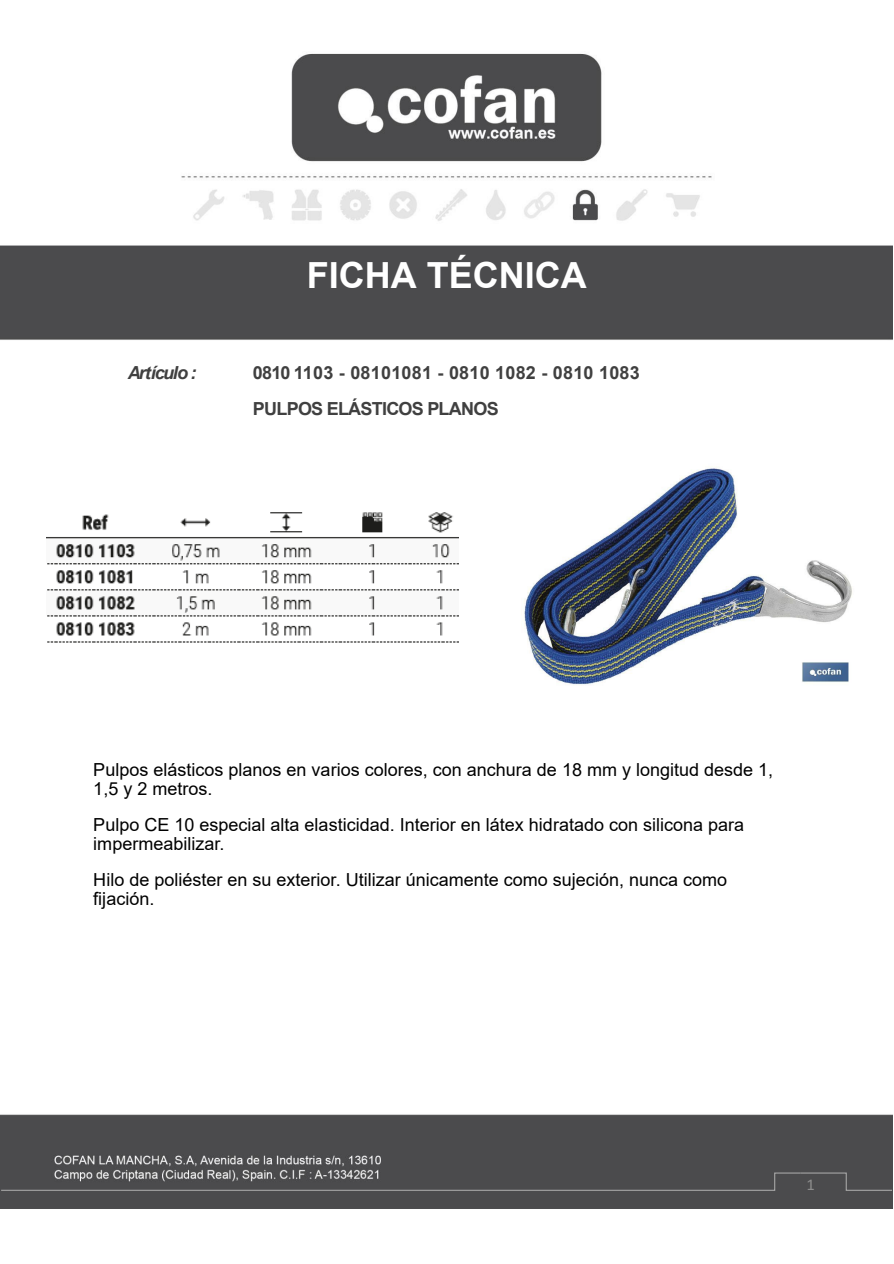
<style>
.page{position:relative;width:894px;height:1264px;background:#fff}
.page>*{position:absolute;margin:0;border:0;box-sizing:border-box;transform-origin:0 0}
.t1{font:700 36px "Arial";color:#fff}
.t2{font:18px/18.6px "Arial";color:#000}
.t3{font:700 18px/36px "Arial";letter-spacing:-.04em;color:#404040}
.t4{font:italic 700 18px "Arial";letter-spacing:-.06em;color:#404040}
.t5{font:16.5px "Calibri";color:#8c8c8c}
</style>
<div class="page">
<img style="left:0;top:53px;width:892px;height:1156px">
<img style="left:492px;top:446px;width:373px;height:248px">
<img style="left:46px;top:492px;width:413px;height:165px">
<svg style="left:0;top:1171px;width:892px;height:20px;background:#575758"></svg>
<hr style="left:200px;top:1049px;width:159px;height:1px;background:#fff">
<hr style="left:360px;top:1049px;width:173px;height:1px;background:#fff">
<hr style="left:534px;top:1049px;width:159px;height:1px;background:#fff">
<svg style="left:357px;top:1049px;width:9px;height:25px"></svg>
<svg style="left:199px;top:1049px;width:1px;height:45px"></svg>
<div style="left:357px;top:1074px;width:5px;height:19px;background:#fff"></div>
<hr style="left:358px;top:1093px;width:175px;height:1px;background:#fff">
<svg style="left:533px;top:1049px;width:4px;height:45px"></svg>
<hr style="left:534px;top:1093px;width:159px;height:1px;background:#fff">
<svg style="left:693px;top:1049px;width:1px;height:45px"></svg>
<h1 class="t1" style="left:307px;top:262px;width:281px">FICHA TÉCNICA</h1>
<p class="t4" style="left:128px;top:366px;width:70px">Artículo :</p>
<p class="t3" style="left:253px;top:356px;width:388px">0810 1103 - 08101081 - 0810 1082 - 0810 1083<br>PULPOS ELÁSTICOS PLANOS</p>
<p class="t2" style="left:93px;top:762px;width:681px">Pulpos elásticos planos en varios colores, con anchura de 18 mm y longitud desde 1,<br>1,5 y 2 metros.</p>
<p class="t2" style="left:93px;top:817px;width:652px">Pulpo CE 10 especial alta elasticidad. Interior en látex hidratado con silicona para impermeabilizar.</p>
<p class="t2" style="left:93px;top:872px;width:635px">Hilo de poliéster en su exterior. Utilizar únicamente como sujeción, nunca como fijación.</p>
<p class="t5" style="left:806px;top:1177px;width:10px">1</p>
</div>
